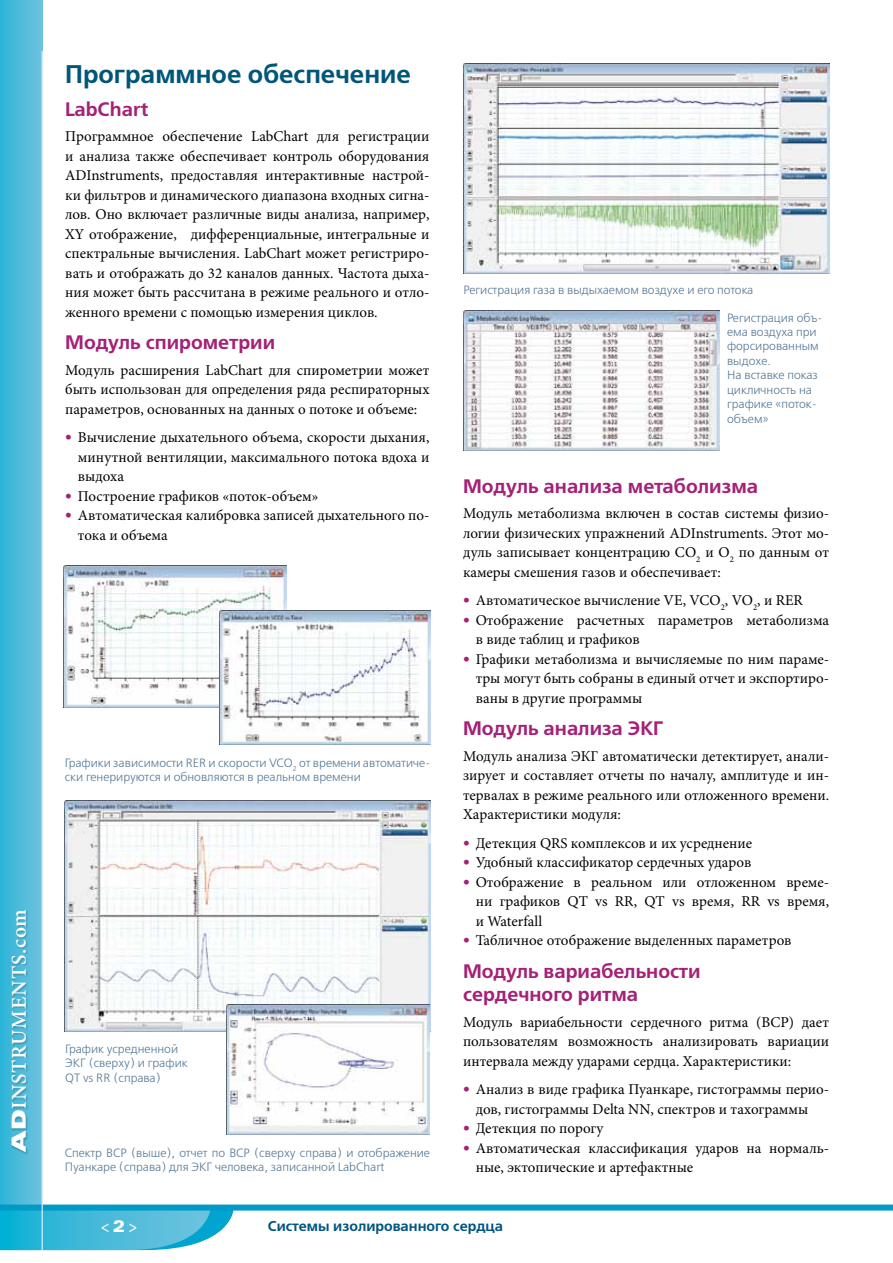
<style>
.page{position:relative;width:893px;height:1263px;background:#fff}
.page>*{position:absolute;margin:0;border:0;box-sizing:border-box;transform-origin:0 0}
.t1{font:700 25.5px "Free Set C";color:#005679}
.t2{font:600 21px "Minion Pro";letter-spacing:.04em;color:#fff}
.t3{font:700 19.5px/23.5px "Free Set C";color:#a42177}
.t4{font:condensed 16.5px "Univers LT Std";color:#fff}
.t5{font:15px/19.5px "Minion Pro";color:#000;text-align:justify}
.t6{font:700 14.25px "Free Set C";color:#005581}
.t7{font:300 12px/14.4px "Free Set C";color:#537695}
.s1{font-family:"Univers LT Std X Black Ex";font-weight:400;font-size:19.5px}
.s2{font-family:"Officina Sans Book ITC";font-size:13.5px;color:#a42177}
.s3{font-weight:900;font-stretch:expanded}
</style>
<div class="page">
<div style="left:0;top:0;width:43px;height:1207px;background:linear-gradient(to right,#2eb4d7,#70c3de)"></div>
<svg style="left:0;top:1210px;width:234px;height:40px;background:#48bcdb"></svg>
<div style="left:0;top:1204px;width:893px;height:6px;background:#009ac7"></div>
<hr style="left:42px;top:51px;width:1px;height:1212px;background:#fff">
<div style="left:11px;top:909px;width:17px;height:246px;background:#000;opacity:.2"></div>
<img style="left:65px;top:800px;width:365px;height:231px">
<img style="left:464px;top:64px;width:366px;height:209px">
<img style="left:463px;top:311px;width:256px;height:139px">
<img style="left:64px;top:565px;width:222px;height:142px">
<img style="left:220px;top:610px;width:210px;height:134px">
<img style="left:226px;top:1004px;width:204px;height:130px">
<h2 class="t2" style="left:5px;top:1152px;width:245px;rotate:-90deg"><span class="s1">AD</span>INSTRUMENTS.com</h2>
<h1 class="t1" style="left:65px;top:59px;width:347px">Программное обеспечение</h1>
<h3 class="t3" style="left:65px;top:98px;width:85px">LabChart</h3>
<p class="t5" style="left:65px;top:127px;width:366px">Программное обеспечение LabChart для регистрации и анализа также обеспечивает контроль оборудования ADInstruments, предоставляя интерактивные настрой&shy;ки фильтров и динамического диапазона входных сигна&shy;лов. Оно включает различные виды анализа, например, XY отображение, дифференциальные, интегральные и спектральные вычисления. LabChart может регистриро&shy;вать и отображать до 32 каналов данных. Частота дыха&shy;ния может быть рассчитана в режиме реального и отло&shy;женного времени с помощью измерения циклов.</p>
<h3 class="t3" style="left:65px;top:331px;width:211px">Модуль спирометрии</h3>
<p class="t5" style="left:65px;top:360px;width:366px">Модуль расширения LabChart для спирометрии может быть использован для определения ряда респираторных параметров, основанных на данных о потоке и объеме:</p>
<p class="t5" style="left:78px;top:428px;width:353px;text-indent:-13px"><span class="s2">•</span> Вычисление дыхательного объема, скорости дыхания, минутной вентиляции, максимального потока вдоха и выдоха</p>
<p class="t5" style="left:65px;top:486px;width:255px"><span class="s2">•</span> Построение графиков «поток-объем»</p>
<p class="t5" style="left:78px;top:506px;width:353px;text-indent:-13px"><span class="s2">•</span> Автоматическая калибровка записей дыхательного по&shy;тока и объема</p>
<p class="t7" style="left:65px;top:756px;width:367px">Графики зависимости RER и скорости VCO<sub>2</sub> от времени автоматиче&shy;ски генерируются и обновляются в реальном времени</p>
<p class="t7" style="left:65px;top:1042px;width:124px">График усредненной<br>ЭКГ (сверху) и график<br>QT vs RR (справа)</p>
<p class="t7" style="left:65px;top:1146px;width:367px">Спектр ВСР (выше), отчет по ВСР (сверху справа) и отображение<br>Пуанкаре (справа) для ЭКГ человека, записанной LabChart</p>
<p class="t7" style="left:463px;top:284px;width:291px">Регистрация газа в выдыхаемом воздухе и его потока</p>
<p class="t7" style="left:727px;top:311px;width:97px">Регистрация объ&shy;ема воздуха при форсированным выдохе.<br>На вставке показ цикличность на графике «поток&shy;объем»</p>
<h3 class="t3" style="left:463px;top:475px;width:297px">Модуль анализа метаболизма</h3>
<p class="t5" style="left:463px;top:504px;width:368px">Модуль метаболизма включен в состав системы физио&shy;логии физических упражнений ADInstruments. Этот мо&shy;дуль записывает концентрацию СО<sub>2</sub> и О<sub>2</sub> по данным от камеры смешения газов и обеспечивает:</p>
<p class="t5" style="left:463px;top:591px;width:341px"><span class="s2">•</span> Автоматическое вычисление VE, VCO<sub>2</sub>, VO<sub>2</sub>, и RER</p>
<p class="t5" style="left:476px;top:610px;width:355px;text-indent:-13px"><span class="s2">•</span> Отображение расчетных параметров метаболизма в виде таблиц и графиков</p>
<p class="t5" style="left:476px;top:649px;width:355px;text-indent:-13px"><span class="s2">•</span> Графики метаболизма и вычисляемые по ним параме&shy;тры могут быть собраны в единый отчет и экспортиро&shy;ваны в другие программы</p>
<h3 class="t3" style="left:463px;top:717px;width:202px">Модуль анализа ЭКГ</h3>
<p class="t5" style="left:463px;top:746px;width:368px">Модуль анализа ЭКГ автоматически детектирует, анали&shy;зирует и составляет отчеты по началу, амплитуде и ин&shy;тервалах в режиме реального или отложенного времени.<br>Характеристики модуля:</p>
<p class="t5" style="left:463px;top:833px;width:291px"><span class="s2">•</span> Детекция QRS комплексов и их усреднение</p>
<p class="t5" style="left:463px;top:853px;width:290px"><span class="s2">•</span> Удобный классификатор сердечных ударов</p>
<p class="t5" style="left:476px;top:872px;width:355px;text-indent:-13px"><span class="s2">•</span> Отображение в реальном или отложенном време&shy;ни графиков QT vs RR, QT vs время, RR vs время, и Waterfall</p>
<p class="t5" style="left:463px;top:931px;width:330px"><span class="s2">•</span> Табличное отображение выделенных параметров</p>
<h3 class="t3" style="left:463px;top:960px;width:239px">Модуль вариабельности сердечного ритма</h3>
<p class="t5" style="left:463px;top:1012px;width:368px">Модуль вариабельности сердечного ритма (ВСР) дает пользователям возможность анализировать вариации интервала между ударами сердца. Характеристики:</p>
<p class="t5" style="left:463px;top:1080px;width:368px;text-align:center"><span class="s2">•</span> Анализ в виде графика Пуанкаре, гистограммы перио&shy;дов, гистограммы Delta NN, спектров и тахограммы</p>
<p class="t5" style="left:463px;top:1119px;width:142px"><span class="s2">•</span> Детекция по порогу</p>
<p class="t5" style="left:476px;top:1138px;width:355px;text-indent:-13px"><span class="s2">•</span> Автоматическая классификация ударов на нормаль&shy;ные, эктопические и артефактные</p>
<p class="t4" style="left:101px;top:1216px;width:38px">&lt; <span class="s3">2</span>&gt;</p>
<p class="t6" style="left:268px;top:1218px;width:237px">Системы изолированного сердца</p>
</div>
